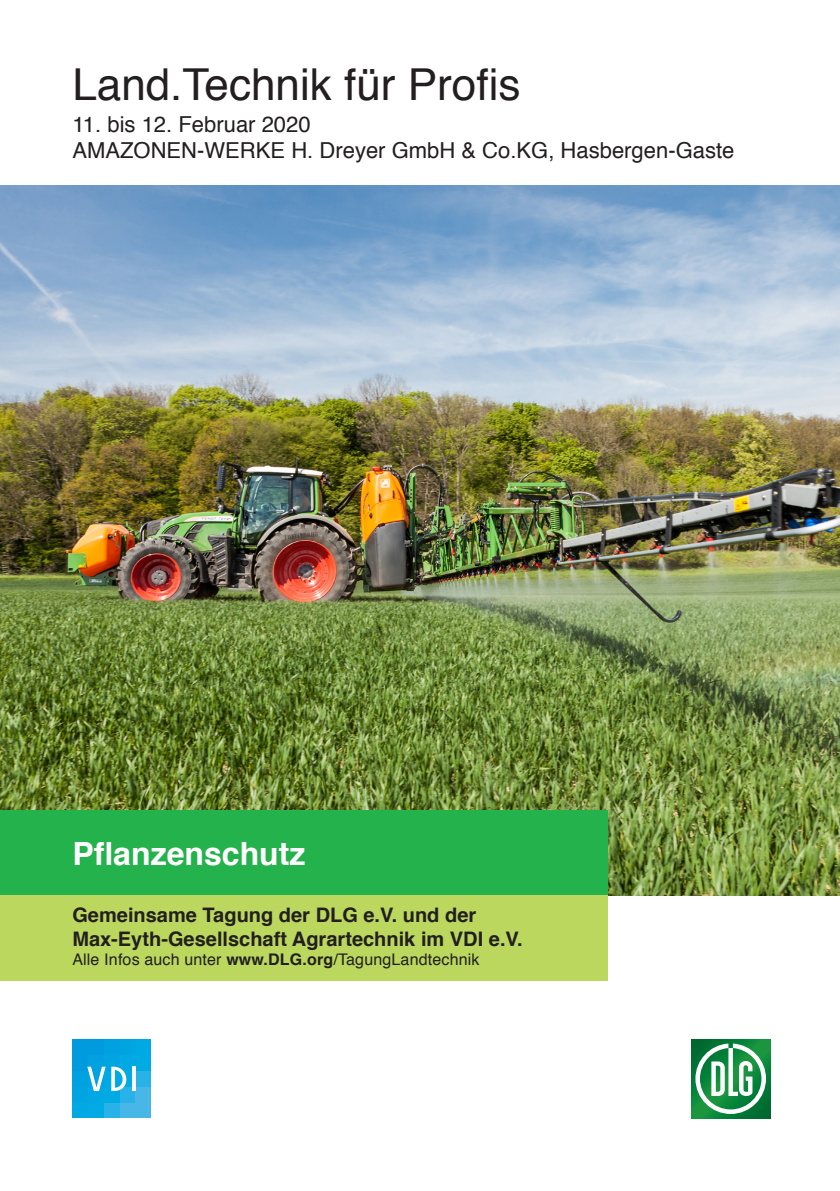
<style>
.page{position:relative;width:840px;height:1191px;background:#fff}
.page>*{position:absolute;margin:0;border:0;box-sizing:border-box;transform-origin:0 0}
.t1{font:44px "Helvetica";color:#231f20}
.t2{font:700 32px "Helvetica";color:#fff}
.t3{font:22px/26.4px "Helvetica";color:#231f20}
.t4{font:700 20px/24px "Helvetica";color:#231f20}
.t5{font:16px "Helvetica";letter-spacing:.01em;color:#231f20}
.s1{font-weight:700}
</style>
<div class="page">
<img style="left:0;top:186px;width:839px;height:710px">
<div style="left:0;top:810px;width:607px;height:86px;background:#23b24b"></div>
<div style="left:0;top:896px;width:607px;height:85px;background:#bbd75e"></div>
<svg style="left:691px;top:1039px;width:79px;height:79px"></svg>
<svg style="left:695px;top:1043px;width:70px;height:71px"></svg>
<div style="left:72px;top:1102px;width:16px;height:16px;background:#00a9e3"></div>
<div style="left:88px;top:1102px;width:16px;height:16px;background:#00abe4"></div>
<div style="left:104px;top:1102px;width:16px;height:16px;background:#29b2e7"></div>
<div style="left:120px;top:1102px;width:15px;height:16px;background:#48b7e8"></div>
<div style="left:135px;top:1102px;width:16px;height:16px;background:#48b7e8"></div>
<div style="left:72px;top:1086px;width:16px;height:16px;background:#00a4e1"></div>
<div style="left:88px;top:1086px;width:16px;height:16px;background:#00a9e3"></div>
<div style="left:104px;top:1086px;width:16px;height:16px;background:#00abe4"></div>
<div style="left:120px;top:1086px;width:15px;height:16px;background:#29b2e7"></div>
<div style="left:135px;top:1086px;width:16px;height:16px;background:#48b7e8"></div>
<div style="left:72px;top:1071px;width:16px;height:15px;background:#00a1e0"></div>
<div style="left:120px;top:1071px;width:15px;height:15px;background:#00abe4"></div>
<div style="left:135px;top:1071px;width:16px;height:15px;background:#29b2e7"></div>
<div style="left:72px;top:1055px;width:16px;height:16px;background:#009bde"></div>
<div style="left:88px;top:1055px;width:16px;height:16px;background:#00a1e0"></div>
<div style="left:104px;top:1055px;width:16px;height:16px;background:#00a4e1"></div>
<div style="left:120px;top:1055px;width:15px;height:16px;background:#00a9e3"></div>
<div style="left:135px;top:1055px;width:16px;height:16px;background:#00abe4"></div>
<div style="left:72px;top:1039px;width:16px;height:16px;background:#009bde"></div>
<div style="left:88px;top:1039px;width:16px;height:16px;background:#009bde"></div>
<div style="left:104px;top:1039px;width:16px;height:16px;background:#00a1e0"></div>
<div style="left:120px;top:1039px;width:15px;height:16px;background:#00a4e1"></div>
<svg style="left:87px;top:1066px;width:39px;height:25px"></svg>
<hr style="left:132px;top:1066px;width:4px;height:25px;background:#fff">
<div style="left:135px;top:1039px;width:16px;height:16px;background:#00a9e3"></div>
<h1 class="t1" style="left:72px;top:50px;width:449px">Land.Technik für Profis</h1>
<p class="t3" style="left:72px;top:111px;width:663px">11. bis 12. Februar 2020<br>AMAZONEN-WERKE H. Dreyer GmbH &amp; Co.KG, Hasbergen-Gaste</p>
<h2 class="t2" style="left:72px;top:828px;width:234px">Pflanzenschutz</h2>
<p class="t4" style="left:72px;top:903px;width:451px">Gemeinsame Tagung der DLG e.V. und der<br>Max-Eyth-Gesellschaft Agrartechnik im VDI e.V.</p>
<p class="t5" style="left:72px;top:947px;width:408px">Alle Infos auch unter <span class="s1">www.DLG.org</span>/TagungLandtechnik</p>
</div>
